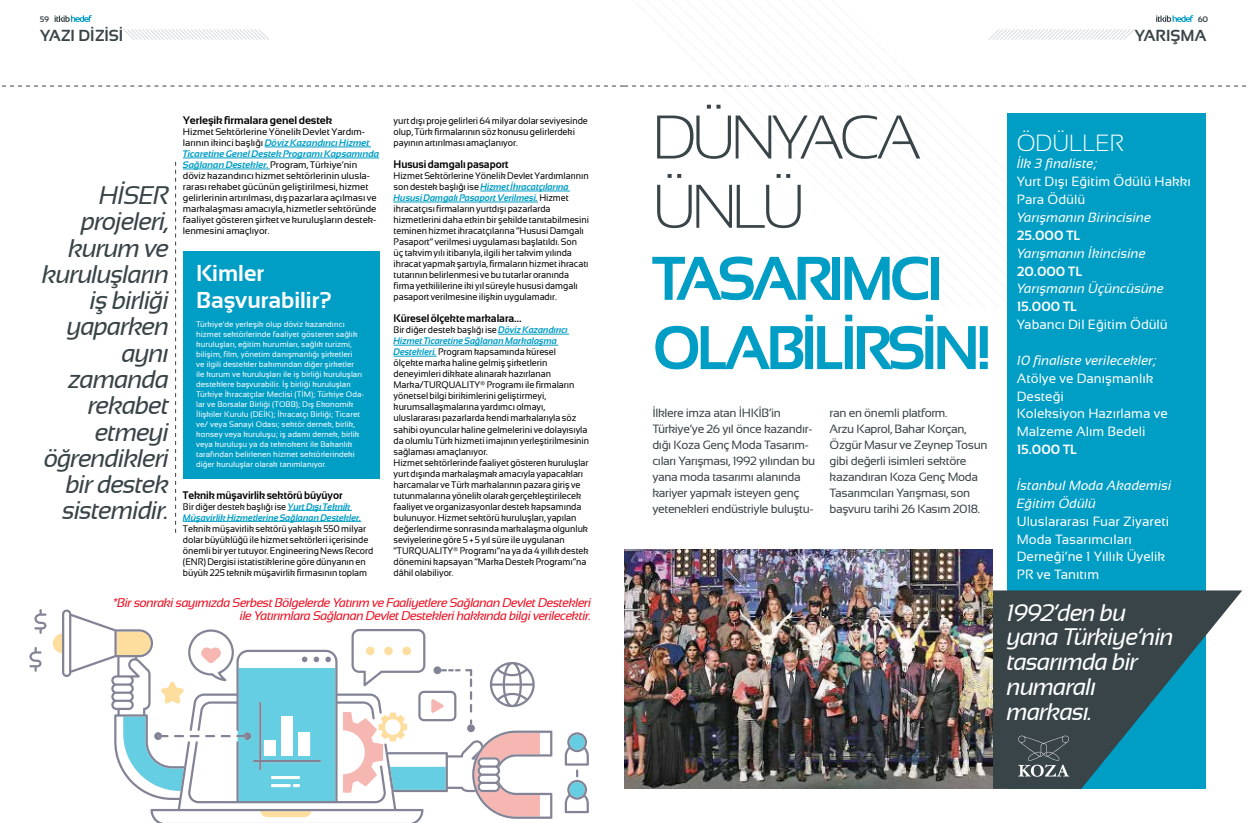
<style>
.page{position:relative;width:1248px;height:823px;background:#fff}
.page>*{position:absolute;margin:0;border:0;box-sizing:border-box;transform-origin:0 0}
.t1{font:700 61.5px/70.1px "Sansation";letter-spacing:-.08em;color:#009dc5}
.t2{font:italic 25.5px/26.3px "Sansation";letter-spacing:-.04em;color:#394448;text-align:right}
.t3{font:italic 24px/24.7px "Sansation";letter-spacing:-.04em;color:#fff}
.t4{font:300 23.4px "Sansation";color:#fff}
.t5{font:700 23px/27.6px "Sansation";color:#fff}
.t6{font:700 16px "Sansation";color:#394448}
.t7{font:13.4px/17.8px "Sansation";color:#fff}
.t8{font:italic 13.4px/17.8px "Sansation";color:#fff}
.t9{font:italic 12.6px/13.5px "Sansation";letter-spacing:-.04em;color:#ee1022;text-align:right}
.t10{font:12px/16px "Sansation";letter-spacing:-.03em;color:#394448}
.t11{font:700 11px "Sansation";letter-spacing:-.005em;color:#000;scale:.95 1}
.t12{font:700 11px "Sansation";letter-spacing:-.005em;color:#000}
.t13{font:9.5px/11px "Sansation";letter-spacing:-.005em;color:#000;scale:.95 1}
.t14{font:9.5px/11px "Sansation";letter-spacing:-.005em;color:#000}
.t15{font:8px/10px "Sansation";color:#fff}
.t16{font:700 8px "Sansation";color:#394448}
.s1{font-weight:700;font-style:italic;color:#009dc5}
.s2{font-weight:300;color:#394448}
.s3{font-style:normal}
.s4{font-weight:700;font-style:normal}
.s5{font-style:italic}
.s6{font-weight:700}
</style>
<div class="page">
<svg style="left:123px;top:29px;width:146px;height:11px"></svg>
<svg style="left:55px;top:15px;width:37px;height:7px"></svg>
<svg style="left:2px;top:86px;width:1245px;height:1px"></svg>
<svg style="left:1156px;top:15px;width:37px;height:7px"></svg>
<hr style="left:265px;top:146px;width:106px;height:1px;background:#009dc5">
<hr style="left:183px;top:157px;width:196px;height:1px;background:#009dc5">
<hr style="left:183px;top:168px;width:87px;height:1px;background:#009dc5">
<div style="left:183px;top:251px;width:196px;height:228px;background:#009dc5"></div>
<hr style="left:480px;top:190px;width:90px;height:1px;background:#009dc5">
<hr style="left:393px;top:201px;width:145px;height:1px;background:#009dc5">
<hr style="left:498px;top:333px;width:71px;height:1px;background:#009dc5">
<hr style="left:393px;top:344px;width:165px;height:1px;background:#009dc5">
<hr style="left:393px;top:355px;width:43px;height:1px;background:#009dc5">
<hr style="left:287px;top:509px;width:65px;height:1px;background:#009dc5">
<hr style="left:183px;top:520px;width:178px;height:1px;background:#009dc5">
<svg style="left:175px;top:162px;width:1px;height:370px"></svg>
<svg style="left:486px;top:662px;width:66px;height:156px"></svg>
<svg style="left:564px;top:732px;width:25px;height:80px"></svg>
<svg style="left:29px;top:609px;width:457px;height:213px"></svg>
<svg style="left:1053px;top:29px;width:53px;height:85px"></svg>
<svg style="left:947px;top:29px;width:106px;height:85px"></svg>
<svg style="left:603px;top:85px;width:344px;height:2px"></svg>
<div style="left:1006px;top:114px;width:199px;height:674px;background:#009dc5"></div>
<svg style="left:992px;top:590px;width:250px;height:198px;fill:#394448"></svg>
<img style="left:624px;top:549px;width:368px;height:239px">
<svg style="left:1017px;top:734px;width:52px;height:42px;background:#545e61"></svg>
<p class="t16" style="left:40px;top:15px;width:11px">59</p>
<p class="t6" style="left:40px;top:26px;width:85px">YAZI DİZİSİ</p>
<p class="t2" style="left:42px;top:182px;width:129px">HİSER projeleri, kurum ve kuruluşların iş birliği yaparken aynı zamanda rekabet etmeyi öğrendikleri bir destek sistemidir.</p>
<p class="t12" style="left:183px;top:114px;width:151px">Yerleşik firmalara genel destek</p>
<p class="t14" style="left:183px;top:126px;width:198px">Hizmet Sektörlerine Yönelik Devlet Yardım&shy;larının ikinci başlığı <span class="s1">Döviz Kazandırıcı Hizmet Ticaretine Genel Destek Programı Kapsamında Sağlanan Destekler.</span> Program, Türkiye’nin döviz kazandırıcı hizmet sektörlerinin ulusla&shy;rarası rekabet gücünün geliştirilmesi, hizmet gelirlerinin artırılması, dış pazarlara açılması ve markalaşması amacıyla, hizmetler sektöründe faaliyet gösteren şirket ve kuruluşların destek&shy;lenmesini amaçlıyor.</p>
<p class="t5" style="left:196px;top:259px;width:137px">Kimler<br>Başvurabilir?</p>
<p class="t15" style="left:196px;top:319px;width:169px">Türkiye’de yerleşik olup döviz kazandırıcı hizmet sektörlerinde faaliyet gösteren sağlık kuruluşları, eğitim kurumları, sağlık turizmi, bilişim, film, yönetim danışmanlığı şirketleri<br>ve ilgili destekler bakımından diğer şirketler ile kurum ve kuruluşları ile iş birliği kuruluşları desteklere başvurabilir. İş birliği kuruluşları Türkiye İhracatçılar Meclisi (TİM); Türkiye Oda&shy;lar ve Borsalar Birliği (TOBB); Dış Ekonomik İlişkiler Kurulu (DEİK); İhracatçı Birliği; Ticaret ve/ veya Sanayi Odası; sektör dernek, birlik, konsey veya kuruluşu; iş adamı dernek, birlik veya kuruluşu ya da teknokent ile Bakanlık tarafından belirlenen hizmet sektörlerindeki diğer kuruluşlar olarak tanımlanıyor.</p>
<p class="t11" style="left:183px;top:488px;width:169px">Teknik müşavirlik sektörü büyüyor</p>
<p class="t13" style="left:183px;top:500px;width:202px">Bir diğer destek başlığı ise <span class="s1">Yurt Dışı Teknik Müşavirlik Hizmetlerine Sağlanan Destekler.<br></span>Teknik müşavirlik sektörü yaklaşık 550 milyar dolar büyüklüğü ile hizmet sektörleri içerisinde önemli bir yer tutuyor. Engineering News Record (ENR) Dergisi istatistiklerine göre dünyanın en büyük 225 teknik müşavirlik firmasının toplam</p>
<p class="t13" style="left:393px;top:115px;width:206px">yurt dışı proje gelirleri 64 milyar dolar seviyesinde olup, Türk firmalarının söz konusu gelirlerdeki payının artırılması amaçlanıyor.</p>
<p class="t11" style="left:393px;top:158px;width:122px">Hususi damgalı pasaport</p>
<p class="t13" style="left:393px;top:170px;width:207px">Hizmet Sektörlerine Yönelik Devlet Yardımlarının son destek başlığı ise <span class="s1">Hizmet İhracatçılarına Hususi Damgalı Pasaport Verilmesi.</span> Hizmet ihracatçısı firmaların yurtdışı pazarlarda hizmetlerini daha etkin bir şekilde tanıtabilmesini teminen hizmet ihracatçılarına “Hususi Damgalı Pasaport” verilmesi uygulaması başlatıldı. Son üç takvim yılı itibarıyla, ilgili her takvim yılında ihracat yapmak şartıyla, firmaların hizmet ihracatı tutarının belirlenmesi ve bu tutarlar oranında firma yetkililerine iki yıl süreyle hususi damgalı pasaport verilmesine ilişkin uygulamadır.</p>
<p class="t11" style="left:393px;top:312px;width:136px">Küresel ölçekte markalara…</p>
<p class="t13" style="left:393px;top:324px;width:207px">Bir diğer destek başlığı ise <span class="s1">Döviz Kazandırıcı Hizmet Ticaretine Sağlanan Markalaşma Destekleri.</span> Program kapsamında küresel<br>ölçekte marka haline gelmiş şirketlerin deneyimleri dikkate alınarak hazırlanan Marka/TURQUALITY® Programı ile firmaların yönetsel bilgi birikimlerini geliştirmeyi, kurumsallaşmalarına yardımcı olmayı, uluslararası pazarlarda kendi markalarıyla söz sahibi oyuncular haline gelmelerini ve dolayısıyla da olumlu Türk hizmeti imajının yerleştirilmesinin sağlaması amaçlanıyor.<br>Hizmet sektörlerinde faaliyet gösteren kuruluşlar yurt dışında markalaşmak amacıyla yapacakları harcamalar ve Türk markalarının pazara giriş ve tutunmalarına yönelik olarak gerçekleştirilecek faaliyet ve organizasyonlar destek kapsamında bulunuyor. Hizmet sektörü kuruluşları, yapılan değerlendirme sonrasında markalaşma olgunluk seviyelerine göre 5 + 5 yıl süre ile uygulanan “TURQUALITY® Programı”na ya da 4 yıllık destek dönemini kapsayan “Marka Destek Programı”na dâhil olabiliyor.</p>
<p class="t9" style="left:113px;top:595px;width:480px">*Bir sonraki sayımızda Serbest Bölgelerde Yatırım ve Faaliyetlere Sağlanan Devlet Destekleri ile Yatırımlara Sağlanan Devlet Destekleri hakkında bilgi verilecektir.</p>
<p class="t16" style="left:1197px;top:15px;width:12px">60</p>
<p class="t6" style="left:1134px;top:26px;width:74px">YARIŞMA</p>
<p class="t1" style="left:652px;top:102px;width:341px"><span class="s2">DÜNYACA<br>ÜNLÜ<br></span>TASARIMCI<br>OLABİLİRSİN!</p>
<p class="t10" style="left:652px;top:405px;width:164px">İlklere imza atan İHKİB’in<br>Türkiye’ye 26 yıl önce kazandır&shy;dığı Koza Genç Moda Tasarım&shy;cıları Yarışması, 1992 yılından bu yana moda tasarımı alanında kariyer yapmak isteyen genç yetenekleri endüstriyle buluştu-</p>
<p class="t10" style="left:829px;top:405px;width:159px">ran en önemli platform.<br>Arzu Kaprol, Bahar Korçan,<br>Özgür Masur ve Zeynep Tosun gibi değerli isimleri sektöre kazandıran Koza Genç Moda<br>Tasarımcıları Yarışması, son başvuru tarihi 26 Kasım 2018.</p>
<p class="t4" style="left:1016px;top:129px;width:108px">ÖDÜLLER</p>
<p class="t8" style="left:1016px;top:155px;width:176px">İlk 3 finaliste;<br><span class="s3">Yurt Dışı Eğitim Ödülü Hakkı<br>Para Ödülü<br></span>Yarışmanın Birincisine<br><span class="s4">25.000 TL<br></span>Yarışmanın İkincisine<br><span class="s4">20.000 TL<br></span>Yarışmanın Üçüncüsüne<br><span class="s4">15.000 TL<br></span><span class="s3">Yabancı Dil Eğitim Ödülü</span></p>
<p class="t7" style="left:1016px;top:351px;width:152px"><span class="s5">10 finaliste verilecekler;<br></span>Atölye ve Danışmanlık<br>Desteği<br>Koleksiyon Hazırlama ve<br>Malzeme Alım Bedeli<br><span class="s6">15.000 TL</span></p>
<p class="t7" style="left:1016px;top:476px;width:156px"><span class="s5">İstanbul Moda Akademisi<br>Eğitim Ödülü<br></span>Uluslararası Fuar Ziyareti<br>Moda Tasarımcıları<br>Derneği’ne 1 Yıllık Üyelik<br>PR ve Tanıtım</p>
<p class="t3" style="left:1006px;top:599px;width:169px">1992’den bu yana Türkiye’nin tasarımda bir numaralı markası.</p>
</div>
